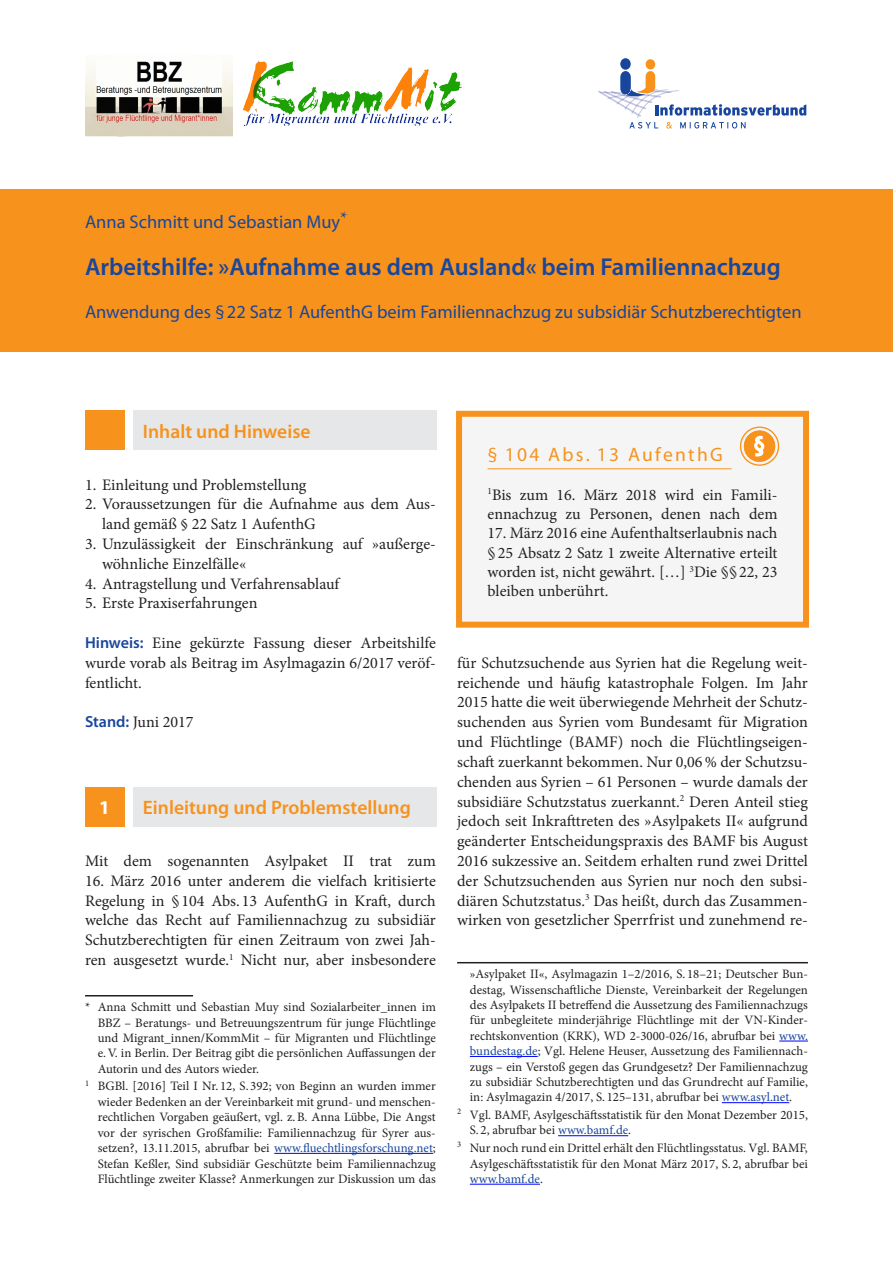
<style>
.page{position:relative;width:893px;height:1263px;background:#fff}
.page>*{position:absolute;margin:0;border:0;box-sizing:border-box;transform-origin:0 0}
.t1{font:600 24.45px "Myriad Pro";color:#18469d}
.Kapitelüberschrift{font:600 19.5px "Myriad Pro";color:#f7931d}
.t2{font:19.5px "Myriad Pro";letter-spacing:.12em;color:#f7931d}
.t3{font:700 19.5px "Myriad Pro";color:#fff}
.t4{font:18.45px "Myriad Pro";color:#18469d}
.Textanfang{font:16.05px/19.8px "Minion Pro";color:#231f20;text-align:justify}
.Fließtext{font:16.05px/19.8px "Minion Pro";color:#231f20}
.Text{font:16.05px/19.2px "Minion Pro";color:#231f20}
.FußnoteAM{font:12.9px/15.5px "Minion Pro";color:#231f20;text-align:justify}
.s1{font-family:"Myriad Pro";font-weight:600;color:#18469d}
.s2{font-family:"Adobe Garamond Pro"}
.s3{color:#18469d}
</style>
<div class="page">
<hr style="left:85px;top:995px;width:108px;height:1px;background:#231f20">
<hr style="left:274px;top:1153px;width:159px;height:1px;background:#00f">
<hr style="left:457px;top:962px;width:351px;height:1px;background:#231f20">
<svg style="left:779px;top:1041px;width:29px;height:1px"></svg>
<hr style="left:470px;top:1056px;width:68px;height:1px;background:#00f">
<hr style="left:722px;top:1102px;width:67px;height:1px;background:#00f">
<hr style="left:558px;top:1135px;width:70px;height:1px;background:#00f">
<hr style="left:470px;top:1184px;width:70px;height:1px;background:#00f">
<div style="left:85px;top:787px;width:39px;height:39px;background:#f7931d"></div>
<div style="left:134px;top:787px;width:303px;height:39px;background:#e6e7e9"></div>
<div style="left:0;top:189px;width:893px;height:163px;background:#f7931d"></div>
<div style="left:646px;top:59px;width:9px;height:10px;background:#f7931d;border-radius:50%"></div>
<div style="left:620px;top:58px;width:11px;height:12px;background:#18469d;border-radius:50%"></div>
<svg style="left:598px;top:71px;width:208px;height:58px"></svg>
<div style="left:459px;top:414px;width:347px;height:211px;background:#f5f5f6"></div>
<hr style="left:488px;top:468px;width:244px;height:1px;background:#f7931d">
<div style="left:456px;top:411px;width:353px;height:217px;border:6px solid #f7931d"></div>
<div style="left:744px;top:430px;width:31px;height:32px;background:#f7931d;border-radius:50%"></div>
<div style="left:740px;top:426px;width:39px;height:40px;border:1px solid #f7931d;border-radius:50%"></div>
<div style="left:744px;top:430px;width:31px;height:32px;border:4px solid #f7931d;border-radius:50%"></div>
<svg style="left:754px;top:436px;width:10px;height:20px"></svg>
<img style="left:85px;top:60px;width:147px;height:76px">
<img style="left:232px;top:61px;width:230px;height:65px">
<div style="left:85px;top:411px;width:39px;height:39px;background:#f7931d"></div>
<div style="left:134px;top:411px;width:303px;height:39px;background:#e6e7e9"></div>
<p class="t4" style="left:85px;top:211px;width:264px">Anna Schmitt und Sebastian Muy<sup>*</sup></p>
<p class="t1" style="left:85px;top:251px;width:697px">Arbeitshilfe: »Aufnahme aus dem Ausland« beim Familiennachzug</p>
<p class="t4" style="left:85px;top:300px;width:718px">Anwendung des §22 Satz 1 AufenthG beim Familiennachzug zu subsidiär Schutzberechtigten</p>
<p class="Kapitelüberschrift" style="left:143px;top:419px;width:169px">Inhalt und Hinweise</p>
<p class="Fließtext" style="left:85px;top:475px;width:223px">1. Einleitung und Problemstellung</p>
<p class="Fließtext" style="left:102px;top:494px;width:335px;text-indent:-17px">2. Voraussetzungen für die Aufnahme aus dem Aus&shy;land gemäß § 22 Satz 1 AufenthG</p>
<p class="Fließtext" style="left:102px;top:534px;width:335px;text-indent:-17px">3. Unzulässigkeit der Einschränkung auf »außerge&shy;wöhnliche Einzelfälle«</p>
<p class="Fließtext" style="left:85px;top:574px;width:256px">4. Antragstellung und Verfahrensablauf</p>
<p class="Fließtext" style="left:85px;top:593px;width:174px">5. Erste Praxiserfahrungen</p>
<p class="Fließtext" style="left:85px;top:633px;width:352px;text-align:justify"><span class="s1">Hinweis:</span> Eine gekürzte Fassung dieser Arbeitshilfe wurde vorab als Beitrag im Asylmagazin 6/2017 veröf&shy;fentlicht.</p>
<p class="Fließtext" style="left:85px;top:712px;width:110px"><span class="s1">Stand:</span> Juni 2017</p>
<p class="t3" style="left:99px;top:795px;width:12px">1</p>
<p class="Kapitelüberschrift" style="left:143px;top:795px;width:269px">Einleitung und Problemstellung</p>
<p class="Textanfang" style="left:85px;top:851px;width:352px">Mit dem sogenannten Asylpaket II trat zum</p>
<p class="Textanfang" style="left:85px;top:871px;width:352px">16. März 2016 unter anderem die vielfach kritisierte Regelung in <span class="s2">§</span>104 Abs. 13 AufenthG in Kraft, durch welche das Recht auf Familiennachzug zu subsidiär Schutzberechtigten für einen Zeitraum von zwei Jah&shy;ren ausgesetzt wurde.<sup>1</sup> Nicht nur, aber insbesondere</p>
<p class="FußnoteAM" style="left:98px;top:999px;width:340px;text-indent:-13px">* Anna Schmitt und Sebastian Muy sind Sozialarbeiter_innen im BBZ – Beratungs- und Betreuungszentrum für junge Flüchtlinge und Migrant_innen/KommMit – für Migranten und Flüchtlinge e.V. in Berlin. Der Beitrag gibt die persönlichen Auffassungen der Autorin und des Autors wieder.</p>
<p class="FußnoteAM" style="left:98px;top:1079px;width:340px;text-indent:-13px"><sup>1</sup> BGBl. [2016] Teil I Nr. 12, S. 392; von Beginn an wurden immer wieder Bedenken an der Vereinbarkeit mit grund- und menschen&shy;rechtlichen Vorgaben geäußert, vgl. z.B. Anna Lübbe, Die Angst vor der syrischen Großfamilie: Familiennachzug für Syrer aus&shy;setzen?, 13.11.2015, abrufbar bei <span class="s3">www.fluechtlingsforschung.net</span>; Stefan Keßler, Sind subsidiär Geschützte beim Familiennachzug Flüchtlinge zweiter Klasse? Anmerkungen zur Diskussion um das</p>
<p class="t2" style="left:488px;top:443px;width:237px">§ 104 Abs. 13 AufenthG</p>
<p class="Text" style="left:488px;top:485px;width:291px"><sup>1</sup>Bis zum 16. März 2018 wird ein Famili&shy;ennachzug zu Personen, denen nach dem</p>
<p class="Text" style="left:488px;top:524px;width:291px;text-align:justify">17. März 2016 eine Aufenthaltserlaubnis nach <span class="s2">§</span>25 Absatz 2 Satz 1 zweite Alternative erteilt worden ist, nicht gewährt. […] <sup>3</sup>Die <span class="s2">§§</span>22, 23 bleiben unberührt.</p>
<p class="Textanfang" style="left:457px;top:653px;width:352px">für Schutzsuchende aus Syrien hat die Regelung weit&shy;reichende und häufig katastrophale Folgen. Im Jahr 2015 hatte die weit überwiegende Mehrheit der Schutz&shy;suchenden aus Syrien vom Bundesamt für Migration und Flüchtlinge (BAMF) noch die Flüchtlingseigen&shy;schaft zuerkannt bekommen. Nur 0,06% der Schutzsu&shy;chenden aus Syrien – 61 Personen – wurde damals der subsidiäre Schutzstatus zuerkannt.<sup>2</sup> Deren Anteil stieg jedoch seit Inkrafttreten des »Asylpakets II« aufgrund geänderter Entscheidungspraxis des BAMF bis August 2016 sukzessive an. Seitdem erhalten rund zwei Drittel der Schutzsuchenden aus Syrien nur noch den subsi&shy;diären Schutzstatus.<sup>3</sup> Das heißt, durch das Zusammen&shy;wirken von gesetzlicher Sperrfrist und zunehmend re-</p>
<p class="FußnoteAM" style="left:470px;top:966px;width:340px">»Asylpaket II«, Asylmagazin 1–2/2016, S. 18–21; Deutscher Bun&shy;destag, Wissenschaftliche Dienste, Vereinbarkeit der Regelungen des Asylpakets II betreffend die Aussetzung des Familiennachzugs für unbegleitete minderjährige Flüchtlinge mit der VN-Kinder&shy;rechtskonvention (KRK), WD 2-3000-026/16, abrufbar bei <span class="s3">www. bundestag.de</span>; Vgl. Helene Heuser, Aussetzung des Familiennach&shy;zugs – ein Verstoß gegen das Grundgesetz? Der Familiennachzug zu subsidiär Schutzberechtigten und das Grundrecht auf Familie, in: Asylmagazin 4/2017, S. 125–131, abrufbar bei <span class="s3">www.asyl.net</span>.</p>
<p class="FußnoteAM" style="left:470px;top:1107px;width:340px;text-indent:-13px"><sup>2</sup> Vgl. BAMF, Asylgeschäftsstatistik für den Monat Dezember 2015,<br>S. 2, abrufbar bei <span class="s3">www.bamf.de</span>.</p>
<p class="FußnoteAM" style="left:470px;top:1140px;width:340px;text-indent:-13px"><sup>3</sup> Nur noch rund ein Drittel erhält den Flüchtlingsstatus. Vgl. BAMF, Asylgeschäftsstatistik für den Monat März 2017, S. 2, abrufbar bei <span class="s3">www.bamf.de</span>.</p>
</div>
